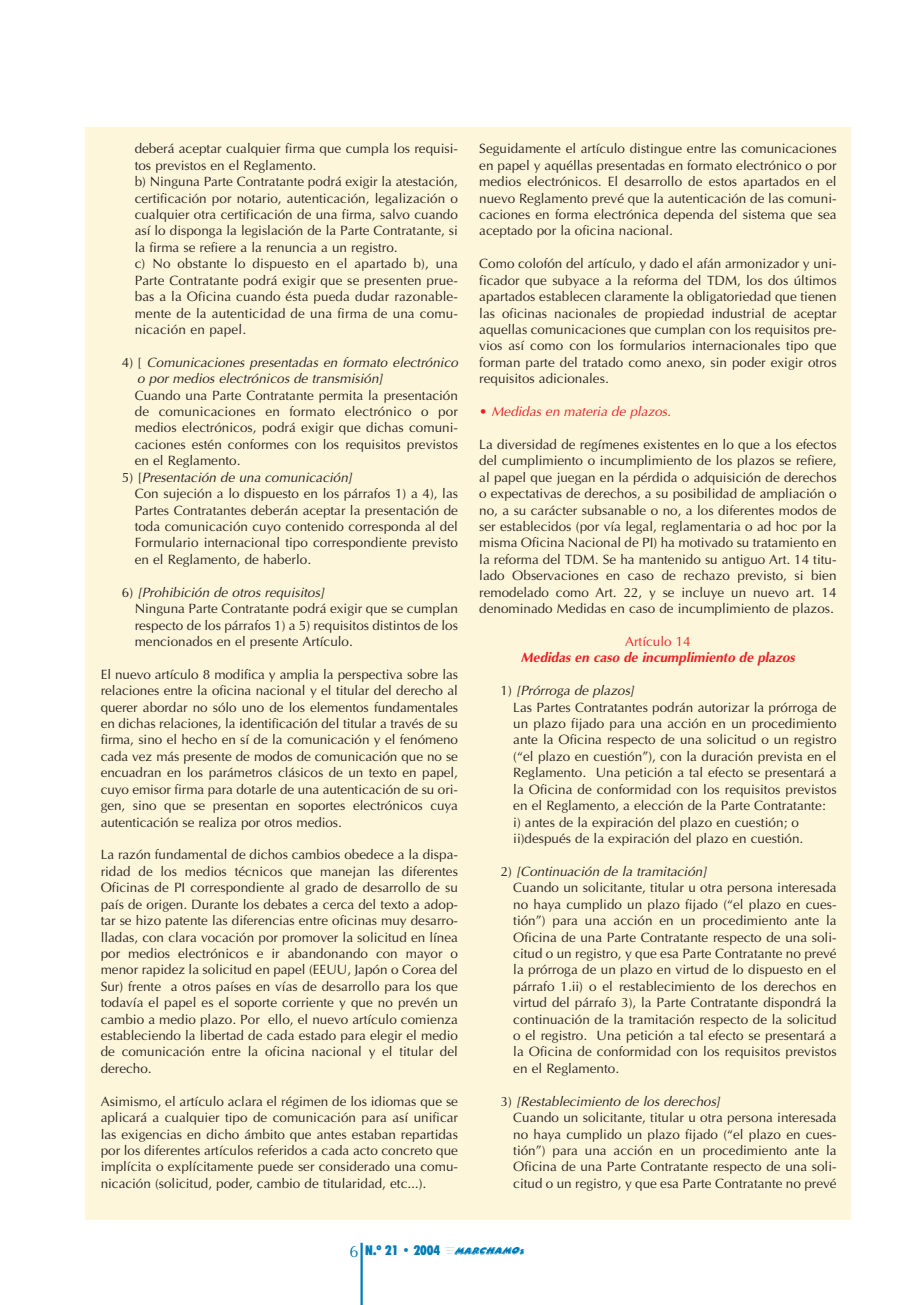
<style>
.page{position:relative;width:914px;height:1305px;background:#fff}
.page>*{position:absolute;margin:0;border:0;box-sizing:border-box;transform-origin:0 0}
.t1{font:13.5px/16.4px "Optima";color:#231f20;text-align:justify}
.t2{font:italic 13.5px/16.4px "Optima";color:#231f20}
.t3{font:italic 700 13.5px "Optima";color:#ee1e24}
.t4{font:italic 13.5px "Optima";color:#ee1e24}
.t5{font:900 condensed 13.5px "Futura BT";color:#007cb7}
.t6{font:13.5px "Optima";color:#ee1e24}
.s1{font-style:normal}
.s2{font-style:italic}
.s3{font-family:"Optima";font-weight:400;font-stretch:normal;font-size:16.5px}
</style>
<div class="page">
<div style="left:85px;top:128px;width:765px;height:1092px;background:#fef6da"></div>
<hr style="left:360px;top:1243px;width:3px;height:62px;background:#007cb7">
<img style="left:445px;top:1247px;width:80px;height:8px">
<p class="t1" style="left:135px;top:142px;width:325px;text-align:left">deberá aceptar cualquier firma que cumpla los requisi&shy;tos previstos en el Reglamento.<br>b) Ninguna Parte Contratante podrá exigir la atestación, certificación por notario, autenticación, legalización o cualquier otra certificación de una firma, salvo cuando así lo disponga la legislación de la Parte Contratante, si la firma se refiere a la renuncia a un registro.<br>c) No obstante lo dispuesto en el apartado b), una Parte Contratante podrá exigir que se presenten prue&shy;bas a la Oficina cuando ésta pueda dudar razonable&shy;mente de la autenticidad de una firma de una comu&shy;nicación en papel.</p>
<p class="t2" style="left:137px;top:355px;width:322px;text-indent:-15px"><span class="s1">4) [</span> Comunicaciones presentadas en formato electrónico o por medios electrónicos de transmisión]</p>
<p class="t1" style="left:135px;top:388px;width:325px">Cuando una Parte Contratante permita la presentación de comunicaciones en formato electrónico o por medios electrónicos, podrá exigir que dichas comuni&shy;caciones estén conformes con los requisitos previstos en el Reglamento.</p>
<p class="t1" style="left:135px;top:470px;width:325px;text-align:left;text-indent:-13px">5) [<span class="s2">Presentación de una comunicación]<br></span>Con sujeción a lo dispuesto en los párrafos 1) a 4), las Partes Contratantes deberán aceptar la presentación de toda comunicación cuyo contenido corresponda al del Formulario internacional tipo correspondiente previsto en el Reglamento, de haberlo.</p>
<p class="t1" style="left:135px;top:585px;width:325px;text-align:left;text-indent:-13px">6) <span class="s2">[Prohibición de otros requisitos]<br></span>Ninguna Parte Contratante podrá exigir que se cumplan respecto de los párrafos 1) a 5) requisitos distintos de los mencionados en el presente Artículo.</p>
<p class="t1" style="left:101px;top:667px;width:359px">El nuevo artículo 8 modifica y amplia la perspectiva sobre las relaciones entre la oficina nacional y el titular del derecho al querer abordar no sólo uno de los elementos fundamentales en dichas relaciones, la identificación del titular a través de su firma, sino el hecho en sí de la comunicación y el fenómeno cada vez más presente de modos de comunicación que no se encuadran en los parámetros clásicos de un texto en papel, cuyo emisor firma para dotarle de una autenticación de su ori&shy;gen, sino que se presentan en soportes electrónicos cuya autenticación se realiza por otros medios.</p>
<p class="t1" style="left:101px;top:848px;width:359px">La razón fundamental de dichos cambios obedece a la dispa&shy;ridad de los medios técnicos que manejan las diferentes Oficinas de PI correspondiente al grado de desarrollo de su país de origen. Durante los debates a cerca del texto a adop&shy;tar se hizo patente las diferencias entre oficinas muy desarro&shy;lladas, con clara vocación por promover la solicitud en línea por medios electrónicos e ir abandonando con mayor o menor rapidez la solicitud en papel (EEUU, Japón o Corea del Sur) frente a otros países en vías de desarrollo para los que todavía el papel es el soporte corriente y que no prevén un cambio a medio plazo. Por ello, el nuevo artículo comienza estableciendo la libertad de cada estado para elegir el medio de comunicación entre la oficina nacional y el titular del derecho.</p>
<p class="t1" style="left:101px;top:1094px;width:359px">Asimismo, el artículo aclara el régimen de los idiomas que se aplicará a cualquier tipo de comunicación para así unificar las exigencias en dicho ámbito que antes estaban repartidas por los diferentes artículos referidos a cada acto concreto que implícita o explícitamente puede ser considerado una comu&shy;nicación (solicitud, poder, cambio de titularidad, etc...).</p>
<p class="t1" style="left:479px;top:142px;width:359px">Seguidamente el artículo distingue entre las comunicaciones en papel y aquéllas presentadas en formato electrónico o por medios electrónicos. El desarrollo de estos apartados en el nuevo Reglamento prevé que la autenticación de las comuni&shy;caciones en forma electrónica dependa del sistema que sea aceptado por la oficina nacional.</p>
<p class="t1" style="left:479px;top:257px;width:359px">Como colofón del artículo, y dado el afán armonizador y uni&shy;ficador que subyace a la reforma del TDM, los dos últimos apartados establecen claramente la obligatoriedad que tienen las oficinas nacionales de propiedad industrial de aceptar aquellas comunicaciones que cumplan con los requisitos pre&shy;vios así como con los formularios internacionales tipo que forman parte del tratado como anexo, sin poder exigir otros requisitos adicionales.</p>
<p class="t4" style="left:479px;top:406px;width:193px"><span class="s1">•</span> Medidas en materia de plazos.</p>
<p class="t1" style="left:479px;top:437px;width:359px">La diversidad de regímenes existentes en lo que a los efectos del cumplimiento o incumplimiento de los plazos se refiere, al papel que juegan en la pérdida o adquisición de derechos o expectativas de derechos, a su posibilidad de ampliación o no, a su carácter subsanable o no, a los diferentes modos de ser establecidos (por vía legal, reglamentaria o ad hoc por la misma Oficina Nacional de PI) ha motivado su tratamiento en la reforma del TDM. Se ha mantenido su antiguo Art. 14 titu&shy;lado Observaciones en caso de rechazo previsto, si bien remodelado como Art. 22, y se incluye un nuevo art. 14 denominado Medidas en caso de incumplimiento de plazos.</p>
<p class="t6" style="left:625px;top:636px;width:67px">Artículo 14</p>
<p class="t3" style="left:521px;top:652px;width:275px">Medidas en caso de incumplimiento de plazos</p>
<p class="t1" style="left:513px;top:684px;width:325px;text-align:left;text-indent:-13px">1) <span class="s2">[Prórroga de plazos]<br></span>Las Partes Contratantes podrán autorizar la prórroga de un plazo fijado para una acción en un procedimiento ante la Oficina respecto de una solicitud o un registro (“el plazo en cuestión”), con la duración prevista en el Reglamento. Una petición a tal efecto se presentará a la Oficina de conformidad con los requisitos previstos en el Reglamento, a elección de la Parte Contratante:<br>i) antes de la expiración del plazo en cuestión; o ii)después de la expiración del plazo en cuestión.</p>
<p class="t1" style="left:513px;top:864px;width:325px;text-align:left;text-indent:-13px">2) <span class="s2">[Continuación de la tramitación]<br></span>Cuando un solicitante, titular u otra persona interesada no haya cumplido un plazo fijado (“el plazo en cues&shy;tión”) para una acción en un procedimiento ante la Oficina de una Parte Contratante respecto de una soli&shy;citud o un registro, y que esa Parte Contratante no prevé la prórroga de un plazo en virtud de lo dispuesto en el párrafo 1.ii) o el restablecimiento de los derechos en virtud del párrafo 3), la Parte Contratante dispondrá la continuación de la tramitación respecto de la solicitud o el registro. Una petición a tal efecto se presentará a la Oficina de conformidad con los requisitos previstos en el Reglamento.</p>
<p class="t1" style="left:513px;top:1094px;width:325px;text-align:left;text-indent:-13px">3) <span class="s2">[Restablecimiento de los derechos]<br></span>Cuando un solicitante, titular u otra persona interesada no haya cumplido un plazo fijado (“el plazo en cues&shy;tión”) para una acción en un procedimiento ante la Oficina de una Parte Contratante respecto de una soli&shy;citud o un registro, y que esa Parte Contratante no prevé</p>
<p class="t5" style="left:349px;top:1244px;width:92px"><span class="s3">6</span> N.º 21 • 2004</p>
</div>
